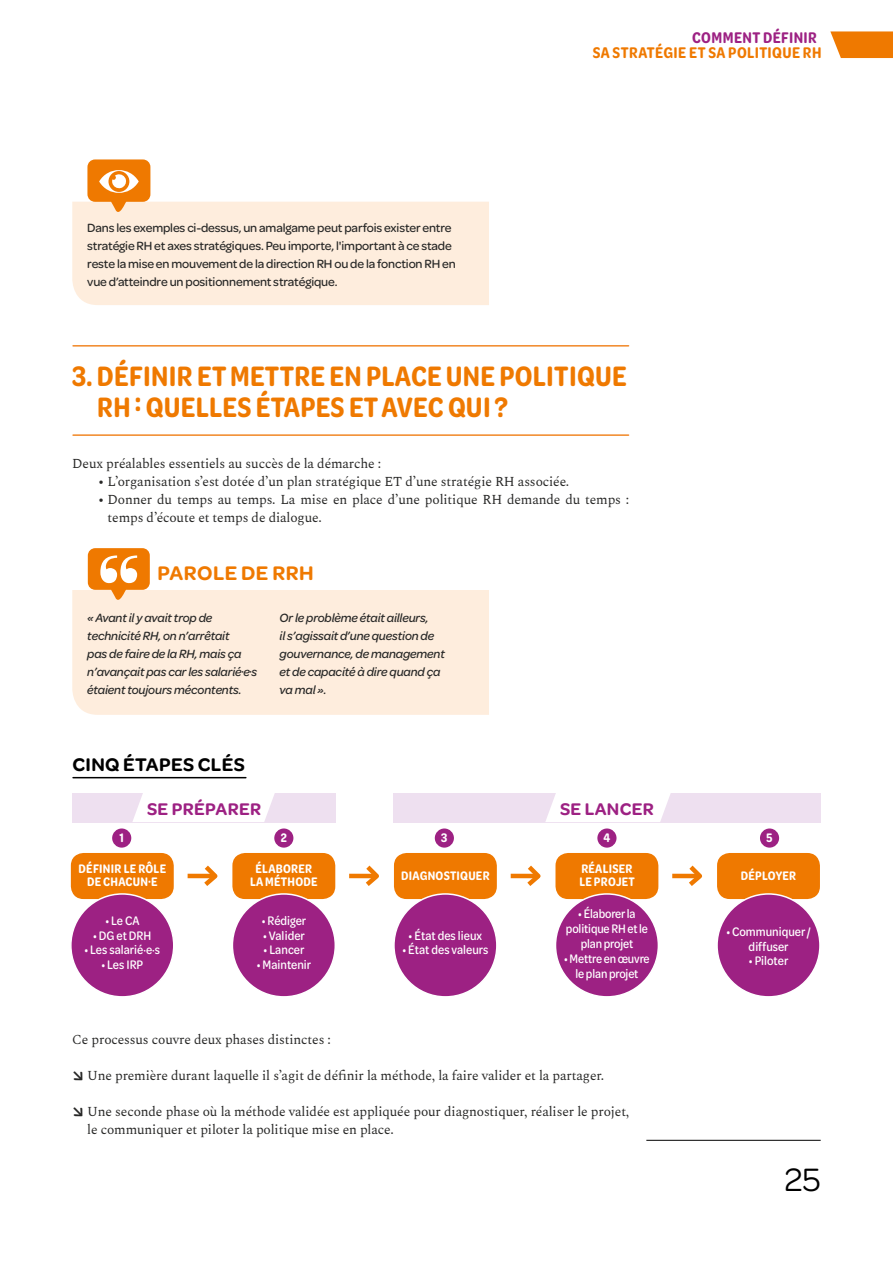
<style>
.page{position:relative;width:893px;height:1263px;background:#fff}
.page>*{position:absolute;margin:0;border:0;box-sizing:border-box;transform-origin:0 0}
.t1{font:34.5px "Omnes";color:#000}
.t2{font:600 30px/31.5px "Omnes Cond";letter-spacing:.01em;color:#ef7900}
.t3{font:600 21px "Omnes";letter-spacing:.02em;color:#ef7900}
.t4{font:600 19.5px "Omnes";letter-spacing:.02em;color:#000}
.t5{font:600 18px "Omnes";letter-spacing:.02em;color:#9d2183}
.t6{font:600 16.5px "Omnes Cond";letter-spacing:.025em;color:#ef7900}
.t7{font:600 16.5px "Omnes Cond";letter-spacing:.025em;color:#9d2183}
.t8{font:13.5px/18px "Spectral";letter-spacing:-.01em;color:#282827}
.t9{font:500 13.2px/14.9px "Omnes Cond";color:#fff;text-align:center}
.t10{font:600 13.2px/13.5px "Omnes Cond";letter-spacing:.02em;color:#fff;text-align:center}
.t11{font:italic 500 12.75px/18px "Omnes";letter-spacing:-.01em;color:#282827}
.t12{font:500 12.75px/18px "Omnes";letter-spacing:-.01em;color:#282827}
.s1{font-family:"Omnes";font-weight:500;font-size:19.5px}
</style>
<div class="page">
<hr style="left:646px;top:1140px;width:175px;height:1px;background:#000">
<svg style="left:830px;top:31px;width:63px;height:27px"></svg>
<hr style="left:73px;top:345px;width:556px;height:2px;background:#f18725">
<hr style="left:73px;top:434px;width:556px;height:2px;background:#f18725">
<div style="left:72px;top:590px;width:417px;height:125px;background:#feeddd"></div>
<svg style="left:88px;top:548px;width:62px;height:52px"></svg>
<div style="left:72px;top:793px;width:264px;height:29px;background:#eee0f0"></div>
<div style="left:393px;top:793px;width:428px;height:29px;background:#eee0f0"></div>
<hr style="left:73px;top:777px;width:173px;height:1px;background:#000">
<svg style="left:187px;top:865px;width:31px;height:21px"></svg>
<svg style="left:349px;top:865px;width:30px;height:21px"></svg>
<svg style="left:510px;top:865px;width:31px;height:21px"></svg>
<svg style="left:672px;top:865px;width:31px;height:21px"></svg>
<div style="left:71px;top:853px;width:103px;height:46px;background:#ef7900;border-radius:13px"></div>
<div style="left:71px;top:894px;width:103px;height:103px;background:#9d2183;border-radius:50%"></div>
<div style="left:70px;top:893px;width:104px;height:104px;border:2px solid #fff;border-radius:50%"></div>
<div style="left:394px;top:853px;width:103px;height:46px;background:#ef7900;border-radius:13px"></div>
<div style="left:394px;top:894px;width:103px;height:103px;background:#9d2183;border-radius:50%"></div>
<div style="left:393px;top:893px;width:105px;height:104px;border:2px solid #fff;border-radius:50%"></div>
<div style="left:232px;top:853px;width:103px;height:46px;background:#ef7900;border-radius:13px"></div>
<div style="left:232px;top:894px;width:103px;height:103px;background:#9d2183;border-radius:50%"></div>
<div style="left:232px;top:893px;width:104px;height:104px;border:2px solid #fff;border-radius:50%"></div>
<div style="left:555px;top:853px;width:103px;height:46px;background:#ef7900;border-radius:13px"></div>
<div style="left:555px;top:894px;width:103px;height:103px;background:#9d2183;border-radius:50%"></div>
<div style="left:555px;top:893px;width:104px;height:104px;border:2px solid #fff;border-radius:50%"></div>
<div style="left:717px;top:853px;width:103px;height:46px;background:#ef7900;border-radius:13px"></div>
<div style="left:717px;top:894px;width:103px;height:103px;background:#9d2183;border-radius:50%"></div>
<div style="left:716px;top:893px;width:105px;height:104px;border:2px solid #fff;border-radius:50%"></div>
<svg style="left:132px;top:793px;width:143px;height:29px"></svg>
<svg style="left:545px;top:793px;width:126px;height:29px"></svg>
<div style="left:112px;top:828px;width:19px;height:20px;background:#9d2183;border-radius:50%"></div>
<div style="left:274px;top:828px;width:19px;height:20px;background:#9d2183;border-radius:50%"></div>
<div style="left:435px;top:828px;width:19px;height:20px;background:#9d2183;border-radius:50%"></div>
<div style="left:597px;top:828px;width:19px;height:20px;background:#9d2183;border-radius:50%"></div>
<div style="left:760px;top:828px;width:19px;height:20px;background:#9d2183;border-radius:50%"></div>
<svg style="left:72px;top:159px;width:417px;height:146px"></svg>
<p class="t12" style="left:87px;top:218px;width:370px">Dans les exemples ci-dessus, un amalgame peut parfois exister entre stratégie RH et axes stratégiques. Peu importe, l'important à ce stade reste la mise en mouvement de la direction RH ou de la fonction RH en vue d’atteindre un positionnement stratégique.</p>
<p class="t7" style="left:692px;top:26px;width:126px">COMMENT DÉFINIR</p>
<p class="t6" style="left:593px;top:41px;width:230px">SA STRATÉGIE ET SA POLITIQUE RH</p>
<h2 class="t2" style="left:97px;top:359px;width:531px;text-indent:-25px">3. DÉFINIR ET METTRE EN PLACE UNE POLITIQUE<br>RH : QUELLES ÉTAPES ET AVEC QUI ?</h2>
<p class="t8" style="left:72px;top:454px;width:310px">Deux préalables essentiels au succès de la démarche :</p>
<p class="t8" style="left:98px;top:472px;width:473px">• L’organisation s’est dotée d’un plan stratégique ET d’une stratégie RH associée.</p>
<p class="t8" style="left:108px;top:490px;width:523px;text-indent:-10px">• Donner du temps au temps. La mise en place d’une politique RH demande du temps : temps d’écoute et temps de dialogue.</p>
<h3 class="t3" style="left:158px;top:558px;width:157px">PAROLE DE RRH</h3>
<p class="t11" style="left:87px;top:608px;width:171px">« Avant il y avait trop de technicité RH, on n’arrêtait<br>pas de faire de la RH, mais ça n’avançait pas car les salarié·e·s étaient toujours mécontents.</p>
<p class="t11" style="left:280px;top:608px;width:167px">Or le problème était ailleurs,<br>il s’agissait d’une question de gouvernance, de management et de capacité à dire quand ça va mal ».</p>
<h3 class="t4" style="left:72px;top:751px;width:174px">CINQ ÉTAPES CLÉS</h3>
<h3 class="t5" style="left:147px;top:796px;width:116px">SE PRÉPARER</h3>
<h3 class="t5" style="left:560px;top:796px;width:95px">SE LANCER</h3>
<p class="t10" style="left:119px;top:831px;width:6px">1</p>
<p class="t10" style="left:281px;top:831px;width:8px">2</p>
<p class="t10" style="left:441px;top:831px;width:8px">3</p>
<p class="t10" style="left:603px;top:831px;width:8px">4</p>
<p class="t10" style="left:766px;top:831px;width:8px">5</p>
<p class="t10" style="left:79px;top:861px;width:89px">DÉFINIR LE RÔLE<br>DE CHACUN·E</p>
<p class="t9" style="left:105px;top:912px;width:36px">• Le CA</p>
<p class="t9" style="left:93px;top:927px;width:60px">• DG et DRH</p>
<p class="t9" style="left:84px;top:942px;width:77px">• Les salarié·e·s</p>
<p class="t9" style="left:101px;top:957px;width:43px">• Les IRP</p>
<p class="t10" style="left:250px;top:861px;width:69px">ÉLABORER<br>LA MÉTHODE</p>
<p class="t9" style="left:262px;top:912px;width:46px">• Rédiger</p>
<p class="t9" style="left:263px;top:927px;width:43px">• Valider</p>
<p class="t9" style="left:264px;top:942px;width:42px">• Lancer</p>
<p class="t9" style="left:257px;top:957px;width:56px">• Maintenir</p>
<p class="t10" style="left:401px;top:868px;width:90px">DIAGNOSTIQUER</p>
<p class="t9" style="left:409px;top:927px;width:75px">• État des lieux</p>
<p class="t9" style="left:402px;top:942px;width:88px">• État des valeurs</p>
<p class="t10" style="left:579px;top:861px;width:57px;text-align:left">RÉALISER<br>LE PROJET</p>
<p class="t9" style="left:566px;top:906px;width:84px">• Élaborer la politique RH et le plan projet</p>
<p class="t9" style="left:564px;top:950px;width:87px">• Mettre en œuvre le plan projet</p>
<p class="t8" style="left:72px;top:1030px;width:260px">Ce processus couvre deux phases distinctes :</p>
<p class="t8" style="left:72px;top:1066px;width:533px"><span class="s1">•</span> Une première durant laquelle il s’agit de définir la méthode, la faire valider et la partager.</p>
<p class="t8" style="left:87px;top:1102px;width:544px;text-indent:-15px"><span class="s1">•</span> Une seconde phase où la méthode validée est appliquée pour diagnostiquer, réaliser le projet, le communiquer et piloter la politique mise en place.</p>
<p class="t10" style="left:741px;top:868px;width:57px">DÉPLOYER</p>
<p class="t9" style="left:726px;top:923px;width:86px">• Communiquer / diffuser</p>
<p class="t9" style="left:749px;top:953px;width:41px">• Piloter</p>
<h1 class="t1" style="left:784px;top:1156px;width:38px">25</h1>
</div>
